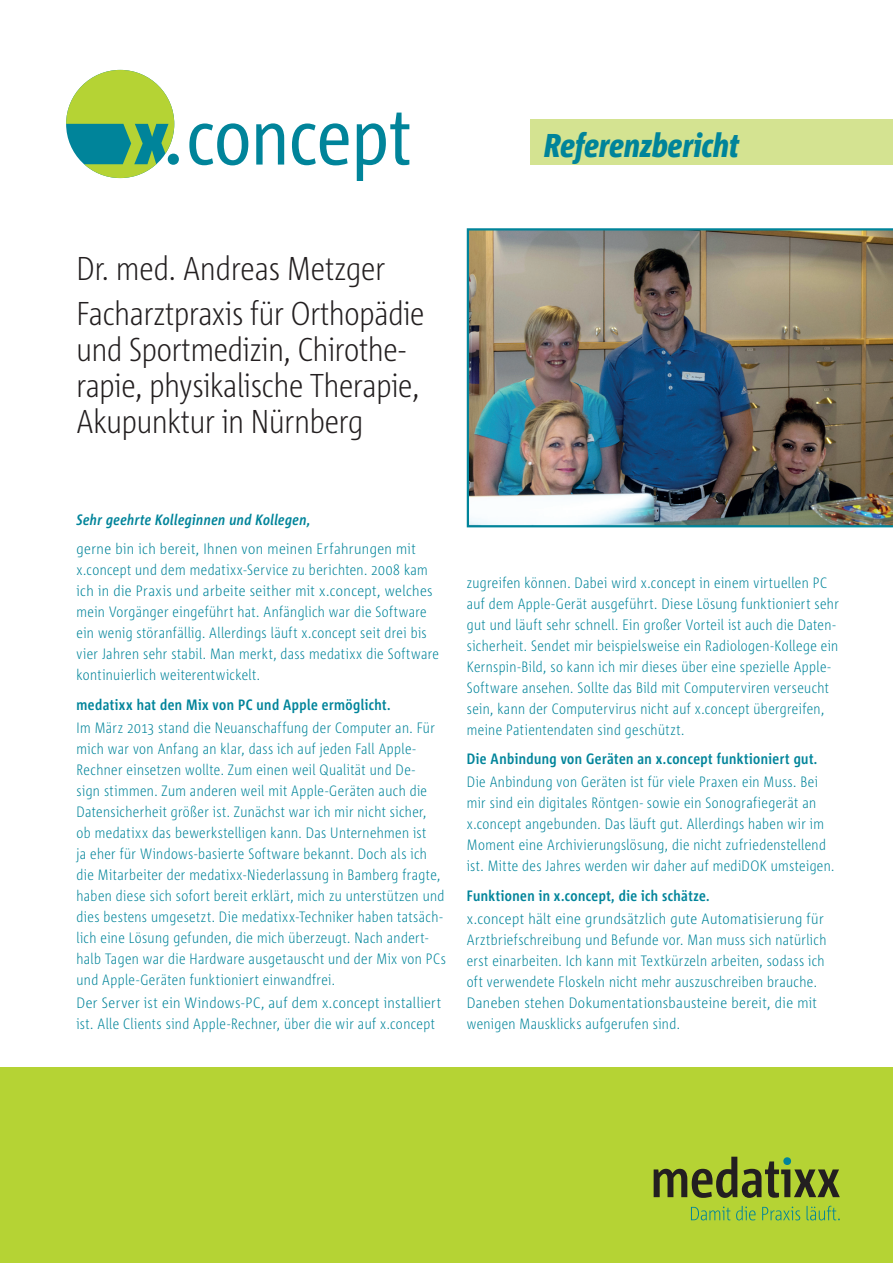
<style>
.page{position:relative;width:893px;height:1263px;background:#fff}
.page>*{position:absolute;margin:0;border:0;box-sizing:border-box;transform-origin:0 0}
.t1{font:300 33px/36px "Corpid E1 s Cd";letter-spacing:-.005em;color:#231f20}
.t2{font:italic 800 33px "Corpid E1 s Cd";color:#00849a}
.t3{font:300 15px/21px "Corpid E1 s Cd";letter-spacing:.025em;color:#00849a}
.t4{font:300 15px/21px "Corpid E1 s Cd";letter-spacing:.025em;color:#00849a;scale:1.05 1}
.t5{font:700 15px "Corpid E1 s Cd";letter-spacing:.03em;color:#00849a}
.t6{font:italic 700 15px "Corpid E1 s Cd";letter-spacing:.03em;color:#00849a}
</style>
<div class="page">
<div style="left:0;top:1067px;width:893px;height:196px;background:#b5d334"></div>
<svg style="left:691px;top:1206px;width:149px;height:14px"></svg>
<svg style="left:654px;top:1157px;width:186px;height:41px"></svg>
<div style="left:783px;top:1157px;width:8px;height:8px;background:#00849a;border-radius:50%"></div>
<img style="left:467px;top:228px;width:426px;height:299px">
<div style="left:168px;top:154px;width:11px;height:11px;background:#00849a;border-radius:50%"></div>
<svg style="left:66px;top:70px;width:108px;height:108px"></svg>
<svg style="left:189px;top:113px;width:220px;height:68px"></svg>
<div style="left:531px;top:120px;width:362px;height:45px;background:#d4e391"></div>
<h1 class="t2" style="left:544px;top:125px;width:197px">Referenzbericht</h1>
<h1 class="t1" style="left:77px;top:246px;width:350px;line-height:44.5px">Dr. med. Andreas Metzger<br>Facharztpraxis für Orthopädie</h1>
<h1 class="t1" style="left:77px;top:330px;width:344px">und Sportmedizin, Chirothe&shy;rapie, physikalische Therapie,<br>Akupunktur in Nürnberg</h1>
<p class="t6" style="left:77px;top:510px;width:235px">Sehr geehrte Kolleginnen und Kollegen,</p>
<p class="t4" style="left:77px;top:538px;width:347px">gerne bin ich bereit, Ihnen von meinen Erfahrungen mit x.concept und dem medatixx-Service zu berichten. 2008 kam ich in die Praxis und arbeite seither mit x.concept, welches mein Vorgänger eingeführt hat. Anfänglich war die Software ein wenig störanfällig. Allerdings läuft x.concept seit drei bis vier Jahren sehr stabil. Man merkt, dass medatixx die Software kontinuierlich weiterentwickelt.</p>
<p class="t5" style="left:77px;top:695px;width:316px">medatixx hat den Mix von PC und Apple ermöglicht.</p>
<p class="t3" style="left:77px;top:717px;width:371px">Im März 2013 stand die Neuanschaffung der Computer an. Für mich war von Anfang an klar, dass ich auf jeden Fall Apple-Rechner einsetzen wollte. Zum einen weil Qualität und De-<br>sign stimmen. Zum anderen weil mit Apple-Geräten auch die Datensicherheit größer ist. Zunächst war ich mir nicht sicher,<br>ob medatixx das bewerkstelligen kann. Das Unternehmen ist<br>ja eher für Windows-basierte Software bekannt. Doch als ich die Mitarbeiter der medatixx-Niederlassung in Bamberg fragte, haben diese sich sofort bereit erklärt, mich zu unterstützen und dies bestens umgesetzt. Die medatixx-Techniker haben tatsäch&shy;lich eine Lösung gefunden, die mich überzeugt. Nach andert&shy;halb Tagen war die Hardware ausgetauscht und der Mix von PCs und Apple-Geräten funktioniert einwandfrei.</p>
<p class="t4" style="left:77px;top:992px;width:349px">Der Server ist ein Windows-PC, auf dem x.concept installiert ist. Alle Clients sind Apple-Rechner, über die wir auf x.concept</p>
<p class="t3" style="left:467px;top:572px;width:374px">zugreifen können. Dabei wird x.concept in einem virtuellen PC auf dem Apple-Gerät ausgeführt. Diese Lösung funktioniert sehr gut und läuft sehr schnell. Ein großer Vorteil ist auch die Daten&shy;sicherheit. Sendet mir beispielsweise ein Radiologen-Kollege ein Kernspin-Bild, so kann ich mir dieses über eine spezielle Apple-Software ansehen. Sollte das Bild mit Computerviren verseucht sein, kann der Computervirus nicht auf x.concept übergreifen, meine Patientendaten sind geschützt.</p>
<p class="t5" style="left:467px;top:750px;width:352px">Die Anbindung von Geräten an x.concept funktioniert gut.</p>
<p class="t3" style="left:467px;top:771px;width:369px">Die Anbindung von Geräten ist für viele Praxen ein Muss. Bei mir sind ein digitales Röntgen- sowie ein Sonografiegerät an x.concept angebunden. Das läuft gut. Allerdings haben wir im Moment eine Archivierungslösung, die nicht zufriedenstellend ist. Mitte des Jahres werden wir daher auf mediDOK umsteigen.</p>
<p class="t5" style="left:467px;top:886px;width:244px">Funktionen in x.concept, die ich schätze.</p>
<p class="t4" style="left:467px;top:908px;width:344px">x.concept hält eine grundsätzlich gute Automatisierung für Arztbriefschreibung und Befunde vor. Man muss sich natürlich erst einarbeiten. Ich kann mit Textkürzeln arbeiten, sodass ich oft verwendete Floskeln nicht mehr auszuschreiben brauche.<br>Daneben stehen Dokumentationsbausteine bereit, die mit wenigen Mausklicks aufgerufen sind.</p>
</div>
